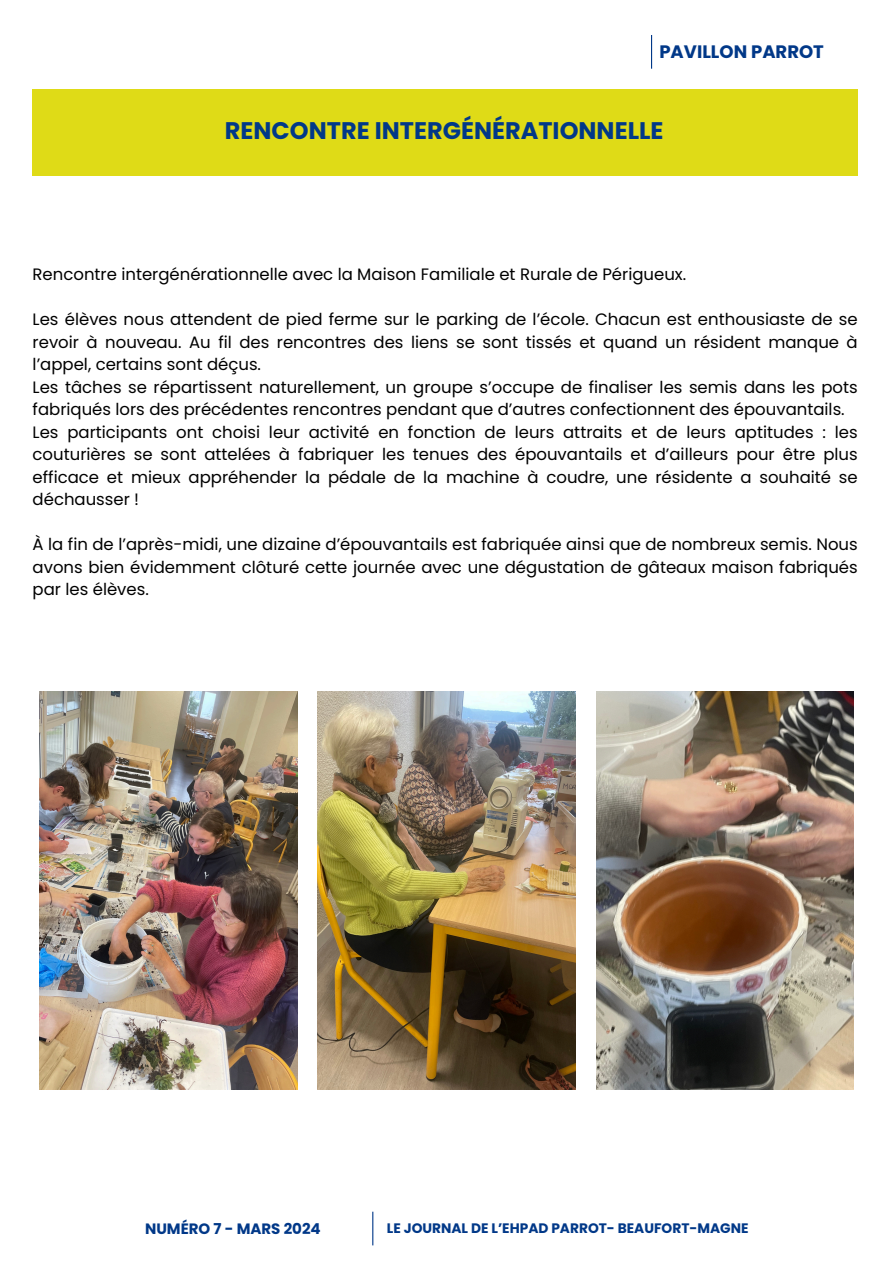
<style>
.page{position:relative;width:894px;height:1264px;background:#fff}
.page>*{position:absolute;margin:0;border:0;box-sizing:border-box;transform-origin:0 0}
.t1{font:700 24px "Poppins";color:#013888}
.t2{font:700 18px "Poppins";color:#013888}
.t3{font:16.5px/22.5px "Poppins";color:#000}
.t4{font:700 15px "Poppins";color:#013888}
.t5{font:700 13.8px "Poppins";color:#013888}
</style>
<div class="page">
<div style="left:33px;top:89px;width:824px;height:86px;background:#dfdb17"></div>
<hr style="left:650px;top:35px;width:2px;height:34px;background:#013888">
<img style="left:40px;top:691px;width:257px;height:398px">
<img style="left:318px;top:691px;width:257px;height:398px">
<img style="left:596px;top:691px;width:257px;height:398px">
<hr style="left:372px;top:1211px;width:1px;height:34px;background:#013888">
<p class="t2" style="left:659px;top:39px;width:166px">PAVILLON PARROT</p>
<p class="t1" style="left:225px;top:114px;width:440px">RENCONTRE INTERGÉNÉRATIONNELLE</p>
<h3 class="t3" style="left:33px;top:263px;width:655px">Rencontre intergénérationnelle avec la Maison Familiale et Rurale de Périgueux.</h3>
<h3 class="t3" style="left:33px;top:308px;width:826px">Les élèves nous attendent de pied ferme sur le parking de l’école. Chacun est enthousiaste de se revoir à nouveau. Au fil des rencontres des liens se sont tissés et quand un résident manque à l’appel, certains sont déçus.<br>Les tâches se répartissent naturellement, un groupe s’occupe de finaliser les semis dans les pots fabriqués lors des précédentes rencontres pendant que d’autres confectionnent des épouvantails.<br>Les participants ont choisi leur activité en fonction de leurs attraits et de leurs aptitudes : les couturières se sont attelées à fabriquer les tenues des épouvantails et d’ailleurs pour être plus efficace et mieux appréhender la pédale de la machine à coudre, une résidente a souhaité se déchausser !</h3>
<p class="t3" style="left:33px;top:533px;width:826px;text-align:justify">À la fin de l’après-midi, une dizaine d’épouvantails est fabriquée ainsi que de nombreux semis. Nous avons bien évidemment clôturé cette journée avec une dégustation de gâteaux maison fabriqués par les élèves.</p>
<p class="t4" style="left:145px;top:1218px;width:177px">NUMÉRO 7 - MARS 2024</p>
<p class="t5" style="left:387px;top:1218px;width:363px">LE JOURNAL DE L’EHPAD PARROT- BEAUFORT-MAGNE</p>
</div>
